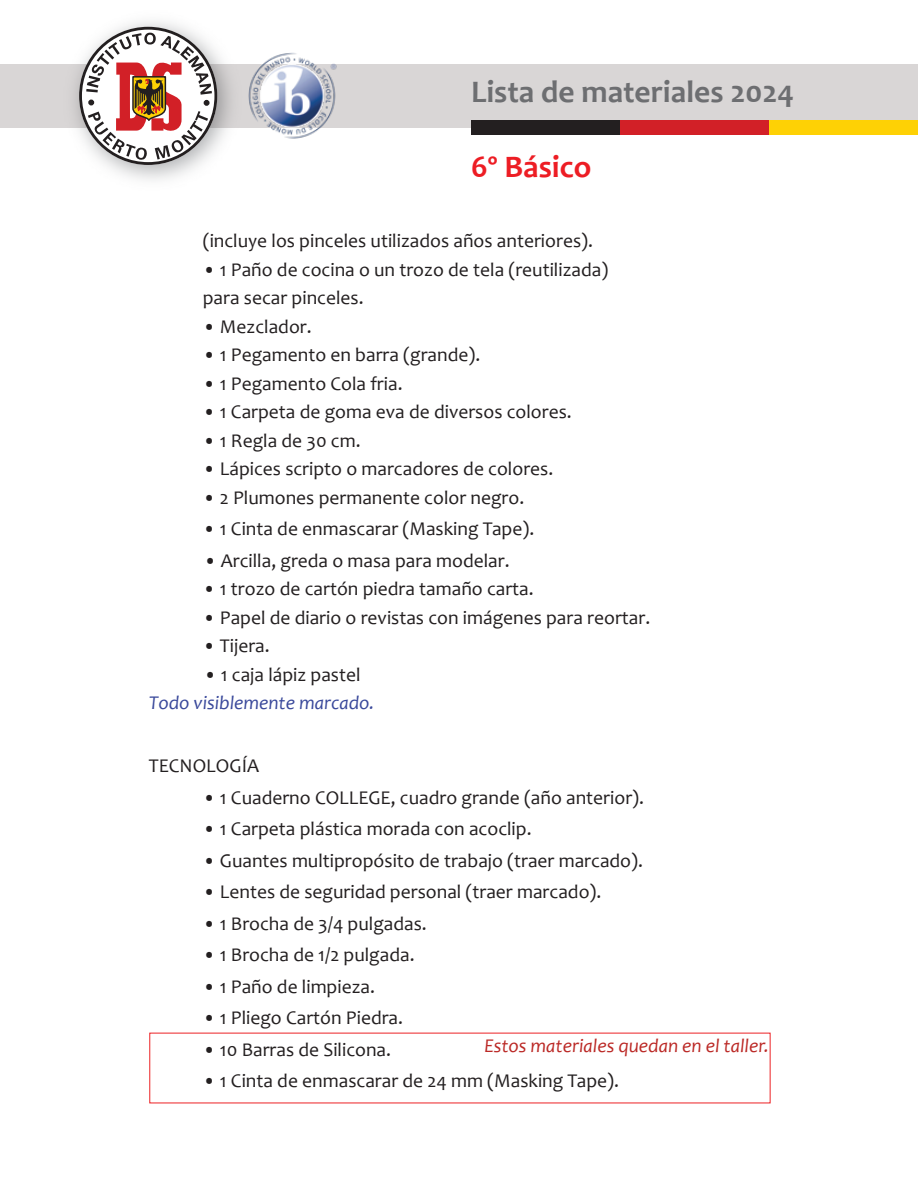
<style>
.page{position:relative;width:918px;height:1188px;background:#fff}
.page>*{position:absolute;margin:0;border:0;box-sizing:border-box;transform-origin:0 0}
.t1{font:700 31.5px "Candara";color:#6d6e71}
.t2{font:700 31.5px "Candara";color:#ed1d24}
.t3{font:19.5px/28.5px "Candara";color:#231f20}
.t4{font:italic 19.5px "Candara";color:#bb2926}
.t5{font:italic 19.5px "Candara";color:#3a499b}
</style>
<div class="page">
<div style="left:0;top:64px;width:917px;height:64px;background:#d9d6d6"></div>
<div style="left:471px;top:120px;width:149px;height:15px;background:#231f20"></div>
<div style="left:620px;top:120px;width:149px;height:15px;background:#d22027"></div>
<div style="left:769px;top:120px;width:149px;height:15px;background:#fed105"></div>
<img style="left:74px;top:21px;width:157px;height:160px">
<svg style="left:79px;top:27px;width:138px;height:138px"></svg>
<svg style="left:86px;top:33px;width:126px;height:127px"></svg>
<img style="left:248px;top:52px;width:89px;height:87px">
<h1 class="t1" style="left:471px;top:72px;width:325px">Lista de materiales 2024</h1>
<h1 class="t2" style="left:471px;top:147px;width:122px">6º Básico</h1>
<p class="t3" style="left:203px;top:227px;width:392px">(incluye los pinceles utilizados años anteriores).</p>
<p class="t3" style="left:203px;top:255px;width:407px">• 1 Paño de cocina o un trozo de tela (reutilizada) para secar pinceles.</p>
<p class="t3" style="left:203px;top:312px;width:110px">• Mezclador.</p>
<p class="t3" style="left:203px;top:341px;width:279px">• 1 Pegamento en barra (grande).</p>
<p class="t3" style="left:203px;top:369px;width:201px">• 1 Pegamento Cola fria.</p>
<p class="t3" style="left:203px;top:398px;width:371px">• 1 Carpeta de goma eva de diversos colores.</p>
<p class="t3" style="left:203px;top:426px;width:159px">• 1 Regla de 30 cm.</p>
<p class="t3" style="left:203px;top:455px;width:352px">• Lápices scripto o marcadores de colores.</p>
<p class="t3" style="left:203px;top:483px;width:323px">• 2 Plumones permanente color negro.</p>
<p class="t3" style="left:203px;top:515px;width:333px">• 1 Cinta de enmascarar (Masking Tape).</p>
<p class="t3" style="left:204px;top:546px;width:307px">• Arcilla, greda o masa para modelar.</p>
<p class="t3" style="left:203px;top:575px;width:332px">• 1 trozo de cartón piedra tamaño carta.</p>
<p class="t3" style="left:203px;top:603px;width:449px">• Papel de diario o revistas con imágenes para reortar.</p>
<p class="t3" style="left:203px;top:632px;width:68px">• Tijera.</p>
<p class="t3" style="left:204px;top:660px;width:158px">• 1 caja lápiz pastel</p>
<p class="t5" style="left:149px;top:691px;width:227px">Todo visiblemente marcado.</p>
<p class="t3" style="left:149px;top:752px;width:112px">TECNOLOGÍA</p>
<p class="t3" style="left:203px;top:783px;width:443px">• 1 Cuaderno COLLEGE, cuadro grande (año anterior).</p>
<p class="t3" style="left:203px;top:815px;width:330px">• 1 Carpeta plástica morada con acoclip.</p>
<p class="t3" style="left:203px;top:846px;width:442px">• Guantes multipropósito de trabajo (traer marcado).</p>
<p class="t3" style="left:203px;top:878px;width:400px">• Lentes de seguridad personal (traer marcado).</p>
<p class="t3" style="left:203px;top:909px;width:226px">• 1 Brocha de 3/4 pulgadas.</p>
<p class="t3" style="left:203px;top:941px;width:213px">• 1 Brocha de 1/2 pulgada.</p>
<p class="t3" style="left:203px;top:972px;width:174px">• 1 Paño de limpieza.</p>
<p class="t3" style="left:203px;top:1004px;width:202px">• 1 Pliego Cartón Piedra.</p>
<p class="t3" style="left:203px;top:1035px;width:190px">• 10 Barras de Silicona.</p>
<p class="t3" style="left:203px;top:1067px;width:418px">• 1 Cinta de enmascarar de 24 mm (Masking Tape).</p>
<p class="t4" style="left:484px;top:1033px;width:286px">Estos materiales quedan en el taller.</p>
</div>
